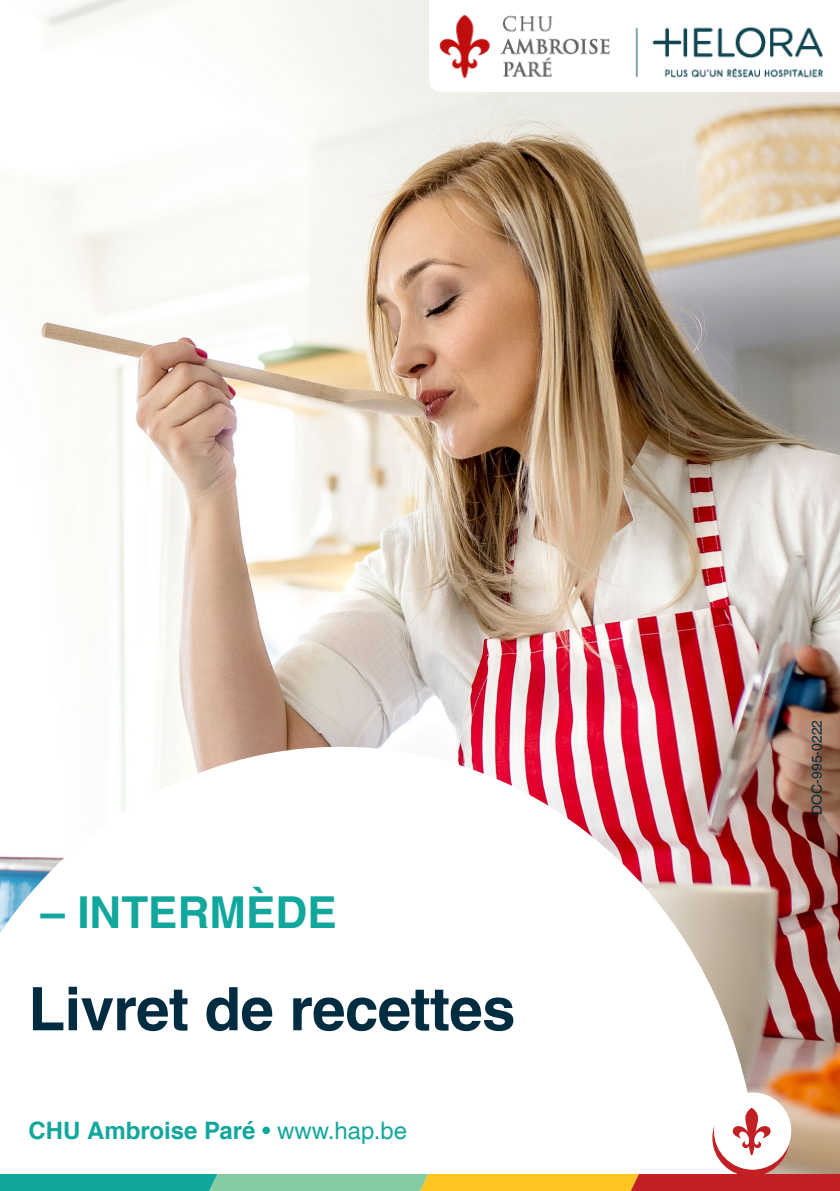
<style>
.page{position:relative;width:840px;height:1191px;background:#fff}
.page>*{position:absolute;margin:0;border:0;box-sizing:border-box;transform-origin:0 0}
.t1{font:700 60px "Helvetica LT Com";letter-spacing:-.01em;color:#002c42}
.t2{font:700 44px "Helvetica LT Com";color:#12a79d}
.t3{font:700 24px "Helvetica LT Com";color:#12a79d}
.t4{font:14px "Helvetica LT Com";color:#002c42}
.s1{font-weight:400}
</style>
<div class="page">
<img style="left:27px;top:0;width:812px;height:1107px">
<svg style="left:0;top:742px;width:766px;height:365px"></svg>
<div style="left:713px;top:1092px;width:77px;height:77px;background:#fff;border-radius:50%"></div>
<svg style="left:0;top:1107px;width:839px;height:84px"></svg>
<img style="left:425px;top:0;width:414px;height:93px">
<p class="t2" style="left:41px;top:886px;width:297px">– INTERMÈDE</p>
<p class="t1" style="left:28px;top:972px;width:488px">Livret de recettes</p>
<p class="t3" style="left:28px;top:1115px;width:380px">CHU Ambroise Paré <span class="s1">• www.hap.be</span></p>
<p class="t4" style="left:808px;top:815px;width:96px;rotate:-90deg">DOC-995-0222</p>
</div>
